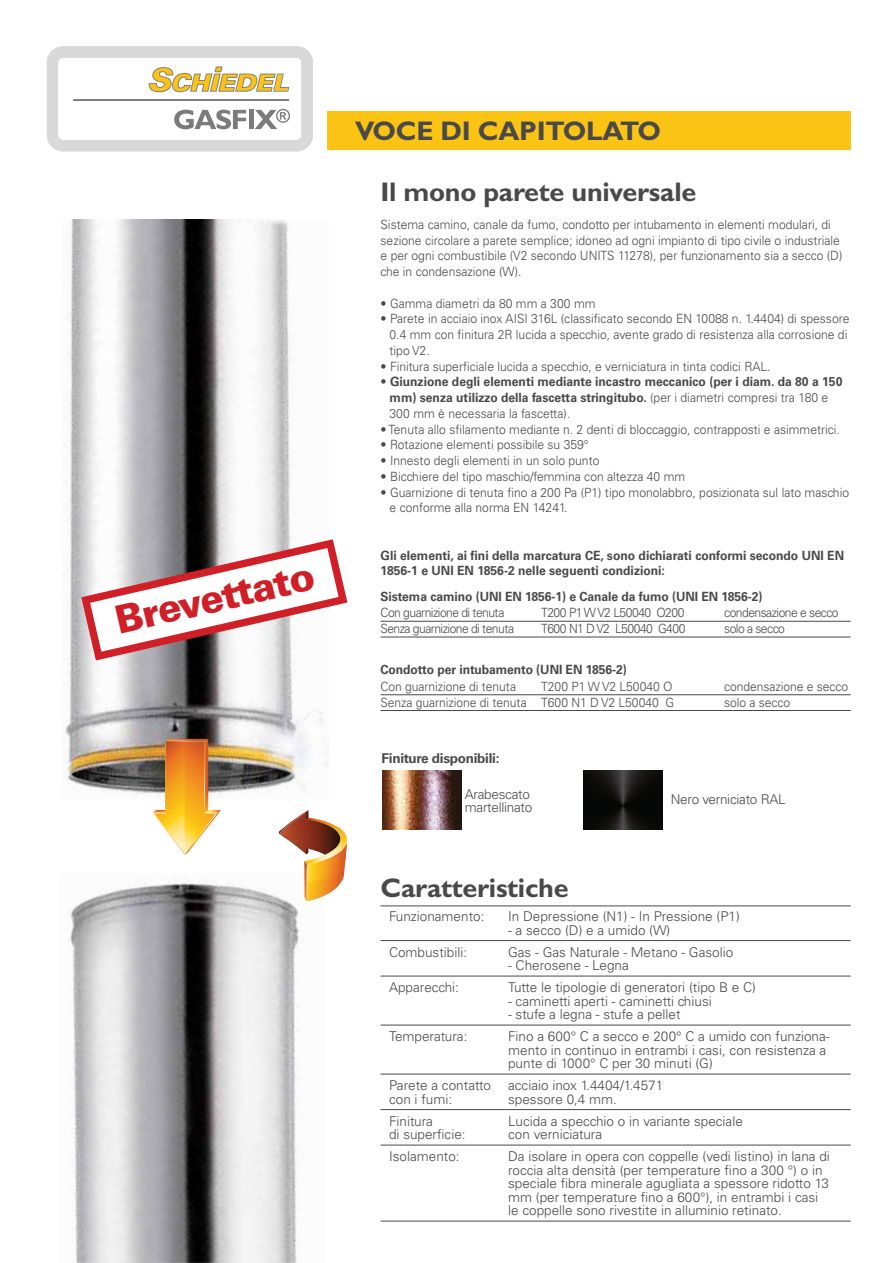
<style>
.page{position:relative;width:893px;height:1263px;background:#fff}
.page>*{position:absolute;margin:0;border:0;box-sizing:border-box;transform-origin:0 0}
.t1{font:900 39px "Univers LT Std";color:#d01f26}
.t2{font:700 27px "Gill Sans Std";letter-spacing:-.01em;color:#4a4949}
.t3{font:300 13.5px/13.5px "Univers LT Std";color:#4a4949}
.t4{font:300 13.5px/13px "Univers LT Std";letter-spacing:-.02em;color:#4a4949}
.t5{font:700 13.5px "Univers LT Std";letter-spacing:-.02em;color:#4a4949}
.t6{font:300 12.75px/15.8px "Univers LT Std";color:#4a4949;scale:.95 1}
.t7{font:700 12.75px/15.8px "Univers LT Std";color:#4a4949;scale:.95 1}
.t8{font:300 12.75px "Univers LT Std";letter-spacing:-.045em;color:#4a4949;scale:.95 1}
.s1{font-weight:300}
</style>
<div class="page">
<svg style="left:47px;top:46px;width:266px;height:105px"></svg>
<img style="left:68px;top:879px;width:237px;height:384px">
<img style="left:78px;top:1216px;width:23px;height:11px">
<img style="left:63px;top:220px;width:266px;height:579px">
<svg style="left:279px;top:810px;width:69px;height:91px"></svg>
<img style="left:153px;top:739px;width:67px;height:116px">
<div style="left:327px;top:112px;width:523px;height:38px;background:#fbc314"></div>
<hr style="left:380px;top:621px;width:470px;height:1px;background:#4a4949">
<hr style="left:380px;top:637px;width:470px;height:1px;background:#4a4949">
<hr style="left:380px;top:694px;width:470px;height:1px;background:#4a4949">
<hr style="left:380px;top:710px;width:470px;height:1px;background:#4a4949">
<hr style="left:380px;top:906px;width:470px;height:1px;background:#4a4949">
<hr style="left:380px;top:940px;width:470px;height:1px;background:#4a4949">
<hr style="left:380px;top:976px;width:470px;height:1px;background:#4a4949">
<hr style="left:380px;top:1025px;width:470px;height:1px;background:#4a4949">
<hr style="left:380px;top:1074px;width:470px;height:1px;background:#4a4949">
<hr style="left:380px;top:1109px;width:470px;height:1px;background:#4a4949">
<hr style="left:380px;top:1145px;width:470px;height:1px;background:#4a4949">
<hr style="left:380px;top:1221px;width:470px;height:1px;background:#4a4949">
<svg style="left:77px;top:535px;width:271px;height:130px"></svg>
<img style="left:382px;top:770px;width:79px;height:59px">
<img style="left:583px;top:770px;width:79px;height:59px">
<h1 class="t1" style="left:111px;top:599px;width:205px;rotate:-13deg">Brevettato</h1>
<h2 class="t2" style="left:355px;top:115px;width:307px">VOCE DI CAPITOLATO</h2>
<h2 class="t2" style="left:380px;top:176px;width:317px">Il mono parete universale</h2>
<p class="t6" style="left:380px;top:217px;width:487px">Sistema camino, canale da fumo, condotto per intubamento in elementi modulari, di sezione circolare a parete semplice; idoneo ad ogni impianto di tipo civile o industriale e per ogni combustibile (V2 secondo UNITS 11278), per funzionamento sia a secco (D) che in condensazione (W).</p>
<p class="t6" style="left:380px;top:296px;width:228px">• Gamma diametri da 80 mm a 300 mm</p>
<p class="t6" style="left:389px;top:312px;width:485px;text-indent:-9px">• Parete in acciaio inox AISI 316L (classificato secondo EN 10088 n. 1.4404) di spessore<br>0.4 mm con finitura 2R lucida a specchio, avente grado di resistenza alla corrosione di tipo V2.</p>
<p class="t6" style="left:380px;top:359px;width:412px">• Finitura superficiale lucida a specchio, e verniciatura in tinta codici RAL.</p>
<p class="t7" style="left:389px;top:375px;width:478px;text-indent:-9px"><span class="s1">•</span> Giunzione degli elementi mediante incastro meccanico (per i diam. da 80 a 150 mm) senza utilizzo della fascetta stringitubo. <span class="s1">(per i diametri compresi tra 180 e<br>300 mm è necessaria la fascetta).</span></p>
<p class="t6" style="left:380px;top:422px;width:485px">• Tenuta allo sfilamento mediante n. 2 denti di bloccaggio, contrapposti e asimmetrici.</p>
<p class="t6" style="left:380px;top:438px;width:221px">• Rotazione elementi possibile su 359°</p>
<p class="t6" style="left:380px;top:453px;width:232px">• Innesto degli elementi in un solo punto</p>
<p class="t6" style="left:380px;top:469px;width:322px">• Bicchiere del tipo maschio/femmina con altezza 40 mm</p>
<p class="t6" style="left:389px;top:485px;width:485px;text-indent:-9px">• Guarnizione di tenuta fino a 200 Pa (P1) tipo monolabbro, posizionata sul lato maschio e conforme alla norma EN 14241.</p>
<p class="t7" style="left:380px;top:548px;width:489px">Gli elementi, ai fini della marcatura CE, sono dichiarati conformi secondo UNI EN<br>1856-1 e UNI EN 1856-2 nelle seguenti condizioni:</p>
<p class="t7" style="left:380px;top:589px;width:403px">Sistema camino (UNI EN 1856-1) e Canale da fumo (UNI EN 1856-2)</p>
<p class="t8" style="left:380px;top:608px;width:132px">Con guarnizione di tenuta</p>
<p class="t8" style="left:541px;top:608px;width:152px">T200 P1 W V2 L50040 O200</p>
<p class="t8" style="left:724px;top:608px;width:122px">condensazione e secco</p>
<p class="t8" style="left:380px;top:623px;width:142px">Senza guarnizione di tenuta</p>
<p class="t8" style="left:541px;top:623px;width:154px">T600 N1 D V2 L50040 G400</p>
<p class="t8" style="left:724px;top:623px;width:65px">solo a secco</p>
<p class="t7" style="left:380px;top:663px;width:261px">Condotto per intubamento (UNI EN 1856-2)</p>
<p class="t6" style="left:380px;top:679px;width:144px">Con guarnizione di tenuta</p>
<p class="t6" style="left:541px;top:679px;width:140px">T200 P1 W V2 L50040 O</p>
<p class="t6" style="left:724px;top:679px;width:132px">condensazione e secco</p>
<p class="t6" style="left:380px;top:695px;width:310px">Senza guarnizione di tenuta T600 N1 D V2 L50040 G</p>
<p class="t6" style="left:724px;top:695px;width:71px">solo a secco</p>
<p class="t5" style="left:381px;top:753px;width:119px">Finiture disponibili:</p>
<p class="t4" style="left:465px;top:788px;width:69px">Arabescato martellinato</p>
<h2 class="t2" style="left:380px;top:872px;width:190px">Caratteristiche</h2>
<p class="t4" style="left:670px;top:793px;width:116px">Nero verniciato RAL</p>
<p class="t3" style="left:389px;top:910px;width:97px">Funzionamento:</p>
<p class="t3" style="left:508px;top:910px;width:233px">In Depressione (N1) - In Pressione (P1)</p>
<p class="t3" style="left:508px;top:924px;width:164px">- a secco (D) e a umido (W)</p>
<p class="t3" style="left:389px;top:946px;width:80px">Combustibili:</p>
<p class="t3" style="left:508px;top:946px;width:226px">Gas - Gas Naturale - Metano - Gasolio</p>
<p class="t3" style="left:508px;top:959px;width:122px">- Cherosene - Legna</p>
<p class="t3" style="left:389px;top:981px;width:71px">Apparecchi:</p>
<p class="t3" style="left:508px;top:981px;width:249px">Tutte le tipologie di generatori (tipo B e C)</p>
<p class="t3" style="left:508px;top:995px;width:205px">- caminetti aperti - caminetti chiusi</p>
<p class="t3" style="left:508px;top:1008px;width:174px">- stufe a legna - stufe a pellet</p>
<p class="t3" style="left:389px;top:1030px;width:80px">Temperatura:</p>
<p class="t3" style="left:508px;top:1030px;width:323px">Fino a 600° C a secco e 200° C a umido con funziona&shy;mento in continuo in entrambi i casi, con resistenza a punte di 1000° C per 30 minuti (G)</p>
<p class="t3" style="left:389px;top:1079px;width:103px">Parete a contatto</p>
<p class="t3" style="left:508px;top:1079px;width:157px">acciaio inox 1.4404/1.4571</p>
<p class="t3" style="left:389px;top:1093px;width:65px">con i fumi:</p>
<p class="t3" style="left:508px;top:1093px;width:110px">spessore 0,4 mm.</p>
<p class="t3" style="left:389px;top:1115px;width:45px">Finitura</p>
<p class="t3" style="left:508px;top:1115px;width:236px">Lucida a specchio o in variante speciale</p>
<p class="t3" style="left:389px;top:1128px;width:78px">di superficie:</p>
<p class="t3" style="left:508px;top:1128px;width:95px">con verniciatura</p>
<p class="t3" style="left:389px;top:1150px;width:72px">Isolamento:</p>
<p class="t3" style="left:508px;top:1150px;width:323px">Da isolare in opera con coppelle (vedi listino) in lana di roccia alta densità (per temperature fino a 300 °) o in speciale fibra minerale agugliata a spessore ridotto 13 mm (per temperature fino a 600°), in entrambi i casi le coppelle sono rivestite in alluminio retinato.</p>
</div>
